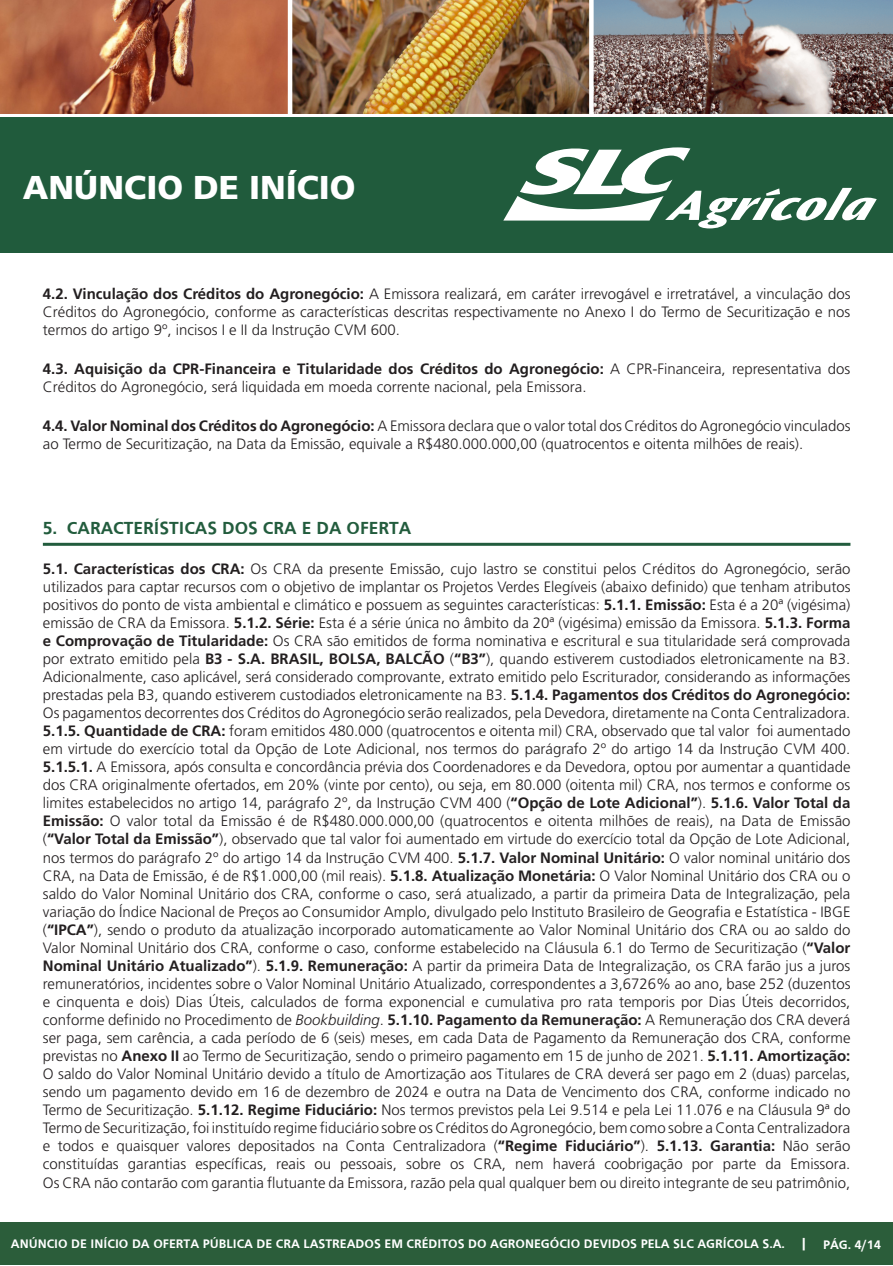
<style>
.page{position:relative;width:893px;height:1266px;background:#fff}
.page>*{position:absolute;margin:0;border:0;box-sizing:border-box;transform-origin:0 0}
.t1{font:33px "Frutiger LT 75 Blk";color:#fff}
.TITULO_1{font:700 18px "Frutiger";color:#225c3d}
.t2{font:300 15px/18px "Frutiger";color:#231f20;text-align:justify}
.t3{font:700 12.75px "Frutiger";color:#fff}
.s1{font-family:"Frutiger LT 65 Bd";font-weight:400}
.s2{font-family:"Frutiger LT 46 Lt It";font-weight:400}
.s3{font-size:15px}
</style>
<div class="page">
<div style="left:0;top:1221px;width:893px;height:43px;background:#2b5d3a"></div>
<img style="left:0;top:0;width:288px;height:113px">
<img style="left:292px;top:0;width:297px;height:113px">
<img style="left:594px;top:0;width:299px;height:113px">
<div style="left:0;top:117px;width:893px;height:135px;background:#205b3c"></div>
<svg style="left:503px;top:147px;width:374px;height:81px"></svg>
<hr style="left:43px;top:543px;width:807px;height:3px;background:#225c3d">
<h1 class="t1" style="left:23px;top:167px;width:334px">ANÚNCIO DE INÍCIO</h1>
<p class="t2" style="left:43px;top:284px;width:809px"><span class="s1">4.2. Vinculação dos Créditos do Agronegócio:</span> A Emissora realizará, em caráter irrevogável e irretratável, a vinculação dos Créditos do Agronegócio, conforme as características descritas respectivamente no Anexo I do Termo de Securitização e nos termos do artigo 9º, incisos I e II da Instrução CVM 600.</p>
<p class="t2" style="left:43px;top:360px;width:809px"><span class="s1">4.3. Aquisição da CPR-Financeira e Titularidade dos Créditos do Agronegócio:</span> A CPR-Financeira, representativa dos<br>Créditos do Agronegócio, será liquidada em moeda corrente nacional, pela Emissora.</p>
<p class="t2" style="left:43px;top:417px;width:809px"><span class="s1">4.4. Valor Nominal dos Créditos do Agronegócio:</span> A Emissora declara que o valor total dos Créditos do Agronegócio vinculados ao Termo de Securitização, na Data da Emissão, equivale a R$480.000.000,00 (quatrocentos e oitenta milhões de reais).</p>
<p class="TITULO_1" style="left:43px;top:518px;width:370px">5. CARACTERÍSTICAS DOS CRA E DA OFERTA</p>
<p class="t2" style="left:43px;top:559px;width:809px"><span class="s1">5.1. Características dos CRA:</span> Os CRA da presente Emissão, cujo lastro se constitui pelos Créditos do Agronegócio, serão utilizados para captar recursos com o objetivo de implantar os Projetos Verdes Elegíveis (abaixo definido) que tenham atributos positivos do ponto de vista ambiental e climático e possuem as seguintes características: <span class="s1">5.1.1. Emissão:</span> Esta é a 20ª (vigésima) emissão de CRA da Emissora. <span class="s1">5.1.2. Série:</span> Esta é a série única no âmbito da 20ª (vigésima) emissão da Emissora. <span class="s1">5.1.3. Forma e Comprovação de Titularidade:</span> Os CRA são emitidos de forma nominativa e escritural e sua titularidade será comprovada por extrato emitido pela <span class="s1">B3 - S.A. BRASIL, BOLSA, BALCÃO</span> (<span class="s1">“B3”</span>), quando estiverem custodiados eletronicamente na B3.<br>Adicionalmente, caso aplicável, será considerado comprovante, extrato emitido pelo Escriturador, considerando as informações prestadas pela B3, quando estiverem custodiados eletronicamente na B3. <span class="s1">5.1.4. Pagamentos dos Créditos do Agronegócio:<br></span>Os pagamentos decorrentes dos Créditos do Agronegócio serão realizados, pela Devedora, diretamente na Conta Centralizadora.<br><span class="s1">5.1.5. Quantidade de CRA:</span> foram emitidos 480.000 (quatrocentos e oitenta mil) CRA, observado que tal valor foi aumentado em virtude do exercício total da Opção de Lote Adicional, nos termos do parágrafo 2º do artigo 14 da Instrução CVM 400.<br><span class="s1">5.1.5.1.</span> A Emissora, após consulta e concordância prévia dos Coordenadores e da Devedora, optou por aumentar a quantidade dos CRA originalmente ofertados, em 20% (vinte por cento), ou seja, em 80.000 (oitenta mil) CRA, nos termos e conforme os limites estabelecidos no artigo 14, parágrafo 2º, da Instrução CVM 400 (<span class="s1">“Opção de Lote Adicional”</span>). <span class="s1">5.1.6. Valor Total da Emissão:</span> O valor total da Emissão é de R$480.000.000,00 (quatrocentos e oitenta milhões de reais), na Data de Emissão (<span class="s1">“Valor Total da Emissão”</span>), observado que tal valor foi aumentado em virtude do exercício total da Opção de Lote Adicional, nos termos do parágrafo 2º do artigo 14 da Instrução CVM 400. <span class="s1">5.1.7. Valor Nominal Unitário:</span> O valor nominal unitário dos CRA, na Data de Emissão, é de R$1.000,00 (mil reais). <span class="s1">5.1.8. Atualização Monetária:</span> O Valor Nominal Unitário dos CRA ou o saldo do Valor Nominal Unitário dos CRA, conforme o caso, será atualizado, a partir da primeira Data de Integralização, pela variação do Índice Nacional de Preços ao Consumidor Amplo, divulgado pelo Instituto Brasileiro de Geografia e Estatística - IBGE (<span class="s1">“IPCA”</span>), sendo o produto da atualização incorporado automaticamente ao Valor Nominal Unitário dos CRA ou ao saldo do Valor Nominal Unitário dos CRA, conforme o caso, conforme estabelecido na Cláusula 6.1 do Termo de Securitização (<span class="s1">“Valor Nominal Unitário Atualizado”</span>). <span class="s1">5.1.9. Remuneração:</span> A partir da primeira Data de Integralização, os CRA farão jus a juros remuneratórios, incidentes sobre o Valor Nominal Unitário Atualizado, correspondentes a 3,6726% ao ano, base 252 (duzentos e cinquenta e dois) Dias Úteis, calculados de forma exponencial e cumulativa pro rata temporis por Dias Úteis decorridos, conforme definido no Procedimento de <span class="s2">Bookbuilding</span>. <span class="s1">5.1.10. Pagamento da Remuneração:</span> A Remuneração dos CRA deverá ser paga, sem carência, a cada período de 6 (seis) meses, em cada Data de Pagamento da Remuneração dos CRA, conforme previstas no <span class="s1">Anexo II</span> ao Termo de Securitização, sendo o primeiro pagamento em 15 de junho de 2021. <span class="s1">5.1.11. Amortização:<br></span>O saldo do Valor Nominal Unitário devido a título de Amortização aos Titulares de CRA deverá ser pago em 2 (duas) parcelas, sendo um pagamento devido em 16 de dezembro de 2024 e outra na Data de Vencimento dos CRA, conforme indicado no Termo de Securitização. <span class="s1">5.1.12. Regime Fiduciário:</span> Nos termos previstos pela Lei 9.514 e pela Lei 11.076 e na Cláusula 9ª do Termo de Securitização, foi instituído regime fiduciário sobre os Créditos do Agronegócio, bem como sobre a Conta Centralizadora e todos e quaisquer valores depositados na Conta Centralizadora (<span class="s1">“Regime Fiduciário”</span>). <span class="s1">5.1.13. Garantia:</span> Não serão constituídas garantias específicas, reais ou pessoais, sobre os CRA, nem haverá coobrigação por parte da Emissora.<br>Os CRA não contarão com garantia flutuante da Emissora, razão pela qual qualquer bem ou direito integrante de seu patrimônio,</p>
<p class="t3" style="left:11px;top:1236px;width:871px">ANÚNCIO DE INÍCIO DA OFERTA PÚBLICA DE CRA LASTREADOS EM CRÉDITOS DO AGRONEGÓCIO DEVIDOS PELA SLC AGRÍCOLA S.A. <span class="s3">|</span> PÁG. 4/14</p>
</div>
